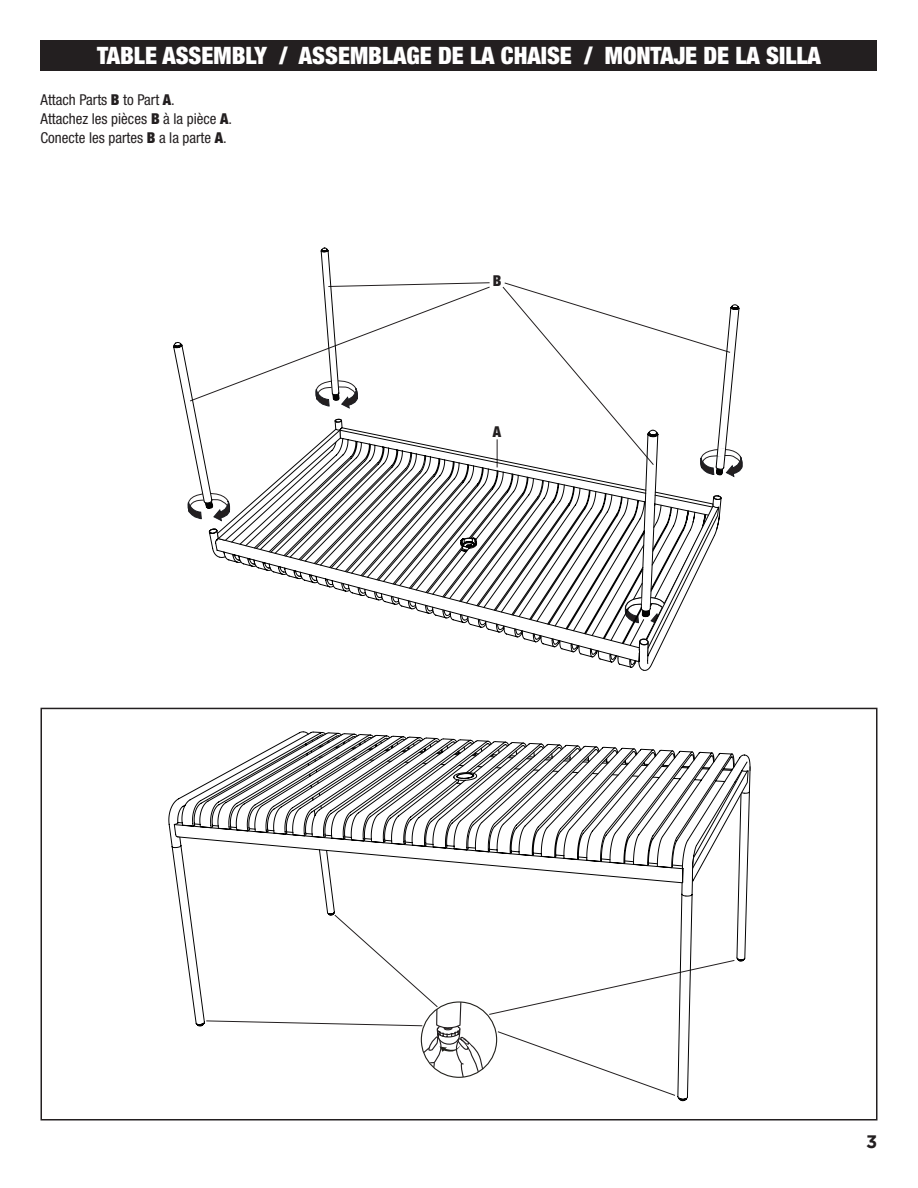
<style>
.page{position:relative;width:918px;height:1188px;background:#fff}
.page>*{position:absolute;margin:0;border:0;box-sizing:border-box;transform-origin:0 0}
.t1{font:900 condensed 24px "Helvetica Neue LT Pro";color:#fff}
.t2{font:700 18px "Gotham";color:#231f20}
.t3{font:condensed 15px/19px "Helvetica Neue LT Pro";color:#231f20}
.t4{font:900 condensed 15px "Helvetica Neue LT Pro";color:#231f20}
.s1{font-weight:900}
</style>
<div class="page">
<div style="left:40px;top:40px;width:838px;height:31px;background:#231f20"></div>
<div style="left:40px;top:708px;width:838px;height:412px;border:2px solid #231f20"></div>
<svg style="left:173px;top:247px;width:566px;height:424px"></svg>
<svg style="left:187px;top:428px;width:154px;height:113px"></svg>
<svg style="left:217px;top:429px;width:497px;height:111px"></svg>
<svg style="left:624px;top:506px;width:96px;height:154px"></svg>
<svg style="left:174px;top:731px;width:298px;height:296px"></svg>
<svg style="left:470px;top:740px;width:278px;height:16px"></svg>
<svg style="left:206px;top:756px;width:545px;height:340px"></svg>
<h1 class="t1" style="left:97px;top:41px;width:725px">TABLE ASSEMBLY / ASSEMBLAGE DE LA CHAISE / MONTAJE DE LA SILLA</h1>
<p class="t3" style="left:40px;top:90px;width:193px">Attach Parts <span class="s1">B</span> to Part <span class="s1">A</span>.<br>Attachez les pièces <span class="s1">B</span> à la pièce <span class="s1">A</span>.<br>Conecte les partes <span class="s1">B</span> a la parte <span class="s1">A</span>.</p>
<p class="t4" style="left:493px;top:272px;width:10px">B</p>
<p class="t4" style="left:493px;top:422px;width:10px">A</p>
<p class="t2" style="left:866px;top:1131px;width:13px">3</p>
</div>
